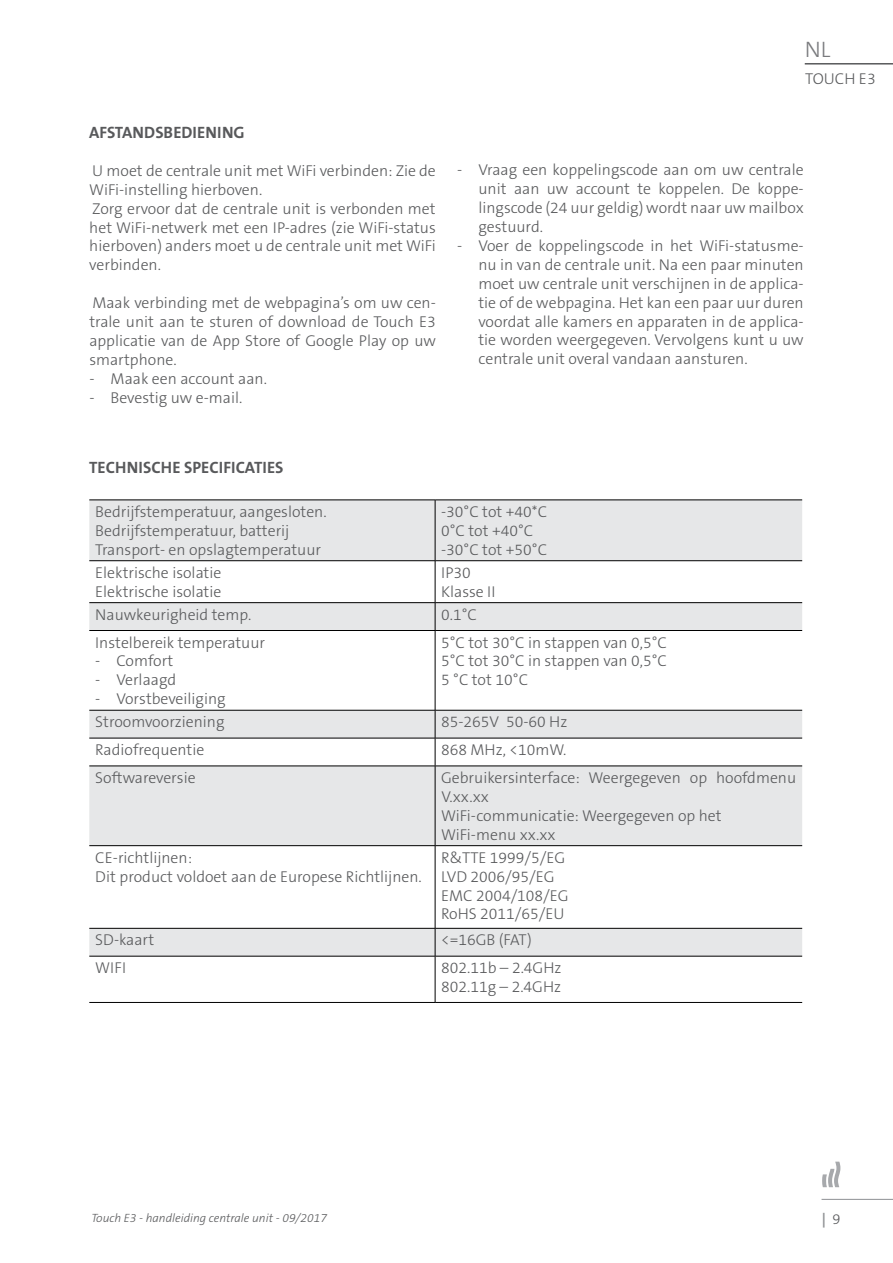
<style>
.page{position:relative;width:893px;height:1263px;background:#fff}
.page>*{position:absolute;margin:0;border:0;box-sizing:border-box;transform-origin:0 0}
.t1{font:300 22.5px "The Sans B3";color:#797a7d}
.t2{font:700 16.5px "The Sans B7";color:#58595b}
.t3{font:300 15.75px/18.9px "The Sans B3";color:#58595b}
.t4{font:700 14.7px "The Sans B7";color:#939598}
.t5{font:italic 300 12px "The Sans B3";color:#58595b}
.s1{font-family:"The Sans B3";font-weight:300;color:#58595b}
</style>
<div class="page">
<hr style="left:821px;top:1199px;width:72px;height:1px;background:#939598">
<svg style="left:822px;top:1161px;width:18px;height:26px"></svg>
<div style="left:89px;top:501px;width:713px;height:59px;background:#e6e7e8"></div>
<div style="left:89px;top:767px;width:713px;height:78px;background:#e6e7e8"></div>
<hr style="left:435px;top:500px;width:1px;height:60px;background:#000">
<hr style="left:89px;top:560px;width:346px;height:1px;background:#000">
<hr style="left:435px;top:560px;width:367px;height:1px;background:#000">
<hr style="left:435px;top:561px;width:1px;height:41px;background:#000">
<hr style="left:89px;top:602px;width:346px;height:1px;background:#000">
<hr style="left:435px;top:602px;width:367px;height:1px;background:#000">
<div style="left:89px;top:603px;width:713px;height:27px;background:#e6e7e8"></div>
<hr style="left:89px;top:630px;width:346px;height:1px;background:#000">
<hr style="left:435px;top:630px;width:367px;height:1px;background:#000">
<hr style="left:435px;top:631px;width:1px;height:79px;background:#000">
<svg style="left:89px;top:710px;width:713px;height:56px"></svg>
<hr style="left:89px;top:766px;width:346px;height:1px;background:#000">
<hr style="left:435px;top:766px;width:367px;height:1px;background:#000">
<hr style="left:435px;top:766px;width:1px;height:79px;background:#000">
<hr style="left:89px;top:845px;width:346px;height:1px;background:#000">
<hr style="left:435px;top:845px;width:367px;height:1px;background:#000">
<hr style="left:435px;top:846px;width:1px;height:82px;background:#000">
<svg style="left:89px;top:928px;width:713px;height:28px;background:#dcddde"></svg>
<hr style="left:89px;top:956px;width:346px;height:1px;background:#000">
<hr style="left:435px;top:956px;width:367px;height:1px;background:#000">
<hr style="left:435px;top:956px;width:1px;height:46px;background:#000">
<hr style="left:89px;top:1002px;width:346px;height:1px;background:#000">
<hr style="left:435px;top:1002px;width:367px;height:1px;background:#000">
<hr style="left:89px;top:500px;width:346px;height:1px;background:#000">
<hr style="left:435px;top:500px;width:367px;height:1px;background:#000">
<hr style="left:805px;top:63px;width:88px;height:2px;background:#58595b">
<p class="t2" style="left:89px;top:124px;width:157px">AFSTANDSBEDIENING</p>
<p class="t3" style="left:89px;top:162px;width:348px">U moet de centrale unit met WiFi verbinden: Zie de WiFi-instelling hierboven.<br>Zorg ervoor dat de centrale unit is verbonden met het WiFi-netwerk met een IP-adres (zie WiFi-status hierboven) anders moet u de centrale unit met WiFi verbinden.</p>
<p class="t3" style="left:89px;top:294px;width:348px;text-align:justify">Maak verbinding met de webpagina’s om uw cen&shy;trale unit aan te sturen of download de Touch E3 applicatie van de App Store of Google Play op uw smartphone.</p>
<p class="t3" style="left:89px;top:370px;width:179px">- Maak een account aan.</p>
<p class="t3" style="left:89px;top:389px;width:155px">- Bevestig uw e-mail.</p>
<h1 class="t1" style="left:805px;top:38px;width:27px">NL</h1>
<p class="t3" style="left:805px;top:70px;width:72px">TOUCH E3</p>
<p class="t3" style="left:478px;top:162px;width:327px;text-align:justify;text-indent:-21px">- Vraag een koppelingscode aan om uw centrale unit aan uw account te koppelen. De koppe&shy;lingscode (24 uur geldig) wordt naar uw mailbox gestuurd.</p>
<p class="t3" style="left:478px;top:237px;width:327px;text-align:justify;text-indent:-21px">- Voer de koppelingscode in het WiFi-statusme&shy;nu in van de centrale unit. Na een paar minuten moet uw centrale unit verschijnen in de applica&shy;tie of de webpagina. Het kan een paar uur duren voordat alle kamers en apparaten in de applica&shy;tie worden weergegeven. Vervolgens kunt u uw centrale unit overal vandaan aansturen.</p>
<p class="t2" style="left:89px;top:459px;width:196px">TECHNISCHE SPECIFICATIES</p>
<p class="t3" style="left:95px;top:503px;width:233px">Bedrijfstemperatuur, aangesloten.<br>Bedrijfstemperatuur, batterij<br>Transport- en opslagtemperatuur</p>
<p class="t3" style="left:441px;top:503px;width:107px">-30°C tot +40*C<br>0°C tot +40°C -30°C tot +50°C</p>
<p class="t3" style="left:95px;top:564px;width:128px">Elektrische isolatie<br>Elektrische isolatie</p>
<p class="t3" style="left:441px;top:564px;width:56px">IP30<br>Klasse II</p>
<p class="t3" style="left:95px;top:606px;width:158px">Nauwkeurigheid temp.</p>
<p class="t3" style="left:441px;top:606px;width:37px">0.1°C</p>
<p class="t3" style="left:95px;top:634px;width:171px">Instelbereik temperatuur</p>
<p class="t3" style="left:95px;top:653px;width:80px">- Comfort</p>
<p class="t3" style="left:95px;top:671px;width:82px">- Verlaagd</p>
<p class="t3" style="left:95px;top:690px;width:132px">- Vorstbeveiliging</p>
<p class="t3" style="left:441px;top:634px;width:227px;text-align:justify">5°C tot 30°C in stappen van 0,5°C 5°C tot 30°C in stappen van 0,5°C 5 °C tot 10°C</p>
<p class="t3" style="left:95px;top:713px;width:131px">Stroomvoorziening</p>
<p class="t3" style="left:441px;top:713px;width:128px">85-265V 50-60 Hz</p>
<p class="t3" style="left:95px;top:741px;width:110px">Radiofrequentie</p>
<p class="t3" style="left:441px;top:741px;width:127px">868 MHz, &lt;10mW.</p>
<p class="t3" style="left:95px;top:769px;width:102px">Softwareversie</p>
<p class="t3" style="left:441px;top:769px;width:357px">Gebruikersinterface: Weergegeven op hoofdmenu<br>V.xx.xx<br>WiFi-communicatie: Weergegeven op het<br>WiFi-menu xx.xx</p>
<p class="t3" style="left:95px;top:849px;width:328px">CE-richtlijnen:<br>Dit product voldoet aan de Europese Richtlijnen.</p>
<p class="t3" style="left:441px;top:849px;width:129px">R&amp;TTE 1999/5/EG<br>LVD 2006/95/EG<br>EMC 2004/108/EG<br>RoHS 2011/65/EU</p>
<p class="t3" style="left:95px;top:931px;width:61px">SD-kaart</p>
<p class="t3" style="left:441px;top:931px;width:92px">&lt;=16GB (FAT)</p>
<p class="t3" style="left:95px;top:959px;width:32px">WIFI</p>
<p class="t3" style="left:441px;top:959px;width:122px">802.11b – 2.4GHz<br>802.11g – 2.4GHz</p>
<p class="t5" style="left:91px;top:1212px;width:237px">Touch E3 - handleiding centrale unit - 09/2017</p>
<p class="t4" style="left:822px;top:1211px;width:20px">| <span class="s1">9</span></p>
</div>
